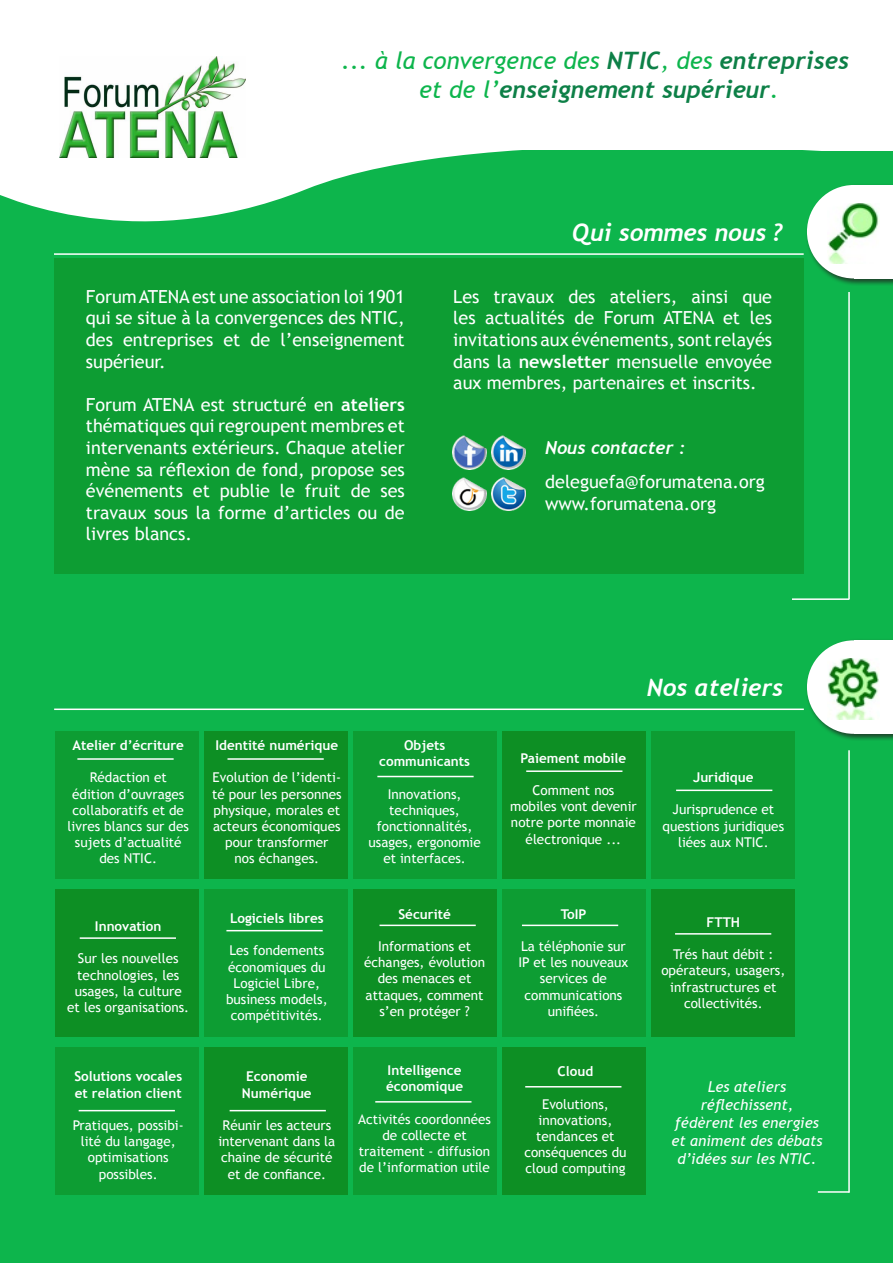
<style>
.page{position:relative;width:893px;height:1263px;background:#fff}
.page>*{position:absolute;margin:0;border:0;box-sizing:border-box;transform-origin:0 0}
.t1{font:italic 24px "Trebuchet MS";color:#0db54c}
.t2{font:italic 700 24px "Trebuchet";color:#0d8047}
.t3{font:italic 700 24px "Trebuchet";color:#fff}
.t4{font:18px/21.6px "Trebuchet MS";color:#fff;text-align:justify}
.t5{font:italic 700 18px "Trebuchet";color:#fff}
.t6{font:italic 15px/18px "Trebuchet MS";color:#fff;text-align:center}
.t7{font:13.5px/16.2px "Trebuchet MS";color:#fff;text-align:center}
.t8{font:700 13.5px/16.2px "Trebuchet MS";color:#fff;text-align:center}
.s1{font-family:"Trebuchet";font-weight:700;color:#0d8047}
.s2{font-family:"Trebuchet MS";font-weight:400;color:#0db54c}
.s3{font-weight:700}
</style>
<div class="page">
<div style="left:0;top:151px;width:893px;height:1112px;background:#0db54c"></div>
<svg style="left:0;top:150px;width:821px;height:109px"></svg>
<img style="left:59px;top:56px;width:187px;height:102px">
<div style="left:804px;top:151px;width:89px;height:24px;background:#0db54c"></div>
<hr style="left:54px;top:253px;width:750px;height:2px;background:#fff">
<div style="left:805px;top:639px;width:88px;height:102px;background:#231f20;opacity:.75"></div>
<svg style="left:807px;top:640px;width:48px;height:94px"></svg>
<div style="left:855px;top:640px;width:38px;height:94px;background:#fff"></div>
<img style="left:827px;top:659px;width:52px;height:60px">
<hr style="left:54px;top:708px;width:750px;height:2px;background:#fff">
<div style="left:54px;top:259px;width:750px;height:315px;background:#0d9d33"></div>
<div style="left:805px;top:183px;width:88px;height:103px;background:#231f20;opacity:.75"></div>
<svg style="left:807px;top:185px;width:48px;height:93px"></svg>
<div style="left:855px;top:185px;width:38px;height:93px;background:#fff"></div>
<img style="left:827px;top:203px;width:52px;height:61px">
<img style="left:492px;top:436px;width:34px;height:33px">
<img style="left:492px;top:477px;width:34px;height:34px">
<img style="left:452px;top:477px;width:34px;height:34px">
<hr style="left:848px;top:292px;width:2px;height:307px;background:#fff">
<hr style="left:792px;top:598px;width:57px;height:2px;background:#fff">
<hr style="left:848px;top:750px;width:2px;height:442px;background:#fff">
<div style="left:55px;top:731px;width:144px;height:148px;background:#0d9d33"></div>
<div style="left:204px;top:731px;width:144px;height:148px;background:#0d8f24"></div>
<div style="left:353px;top:731px;width:144px;height:148px;background:#0d9d33"></div>
<div style="left:502px;top:731px;width:144px;height:148px;background:#0d8f24"></div>
<div style="left:651px;top:731px;width:143px;height:148px;background:#0d9d33"></div>
<div style="left:55px;top:889px;width:144px;height:147px;background:#0d8f24"></div>
<div style="left:204px;top:889px;width:144px;height:147px;background:#0d9d33"></div>
<div style="left:353px;top:889px;width:144px;height:147px;background:#0d8f24"></div>
<div style="left:502px;top:889px;width:144px;height:147px;background:#0d9d33"></div>
<div style="left:651px;top:889px;width:143px;height:147px;background:#0d8f24"></div>
<div style="left:55px;top:1047px;width:144px;height:148px;background:#0d9d33"></div>
<div style="left:204px;top:1047px;width:144px;height:147px;background:#0d8f24"></div>
<div style="left:353px;top:1047px;width:144px;height:147px;background:#0d9d33"></div>
<hr style="left:77px;top:758px;width:97px;height:2px;background:#fff">
<hr style="left:377px;top:776px;width:97px;height:1px;background:#fff">
<hr style="left:526px;top:770px;width:96px;height:2px;background:#fff">
<hr style="left:676px;top:789px;width:96px;height:2px;background:#fff">
<hr style="left:80px;top:937px;width:96px;height:2px;background:#fff">
<hr style="left:226px;top:930px;width:97px;height:1px;background:#fff">
<hr style="left:522px;top:924px;width:96px;height:2px;background:#fff">
<hr style="left:379px;top:924px;width:97px;height:2px;background:#fff">
<hr style="left:675px;top:933px;width:96px;height:1px;background:#fff">
<hr style="left:79px;top:1110px;width:96px;height:1px;background:#fff">
<hr style="left:230px;top:1110px;width:96px;height:1px;background:#fff">
<hr style="left:375px;top:1101px;width:96px;height:1px;background:#fff">
<hr style="left:818px;top:1191px;width:31px;height:2px;background:#fff">
<img style="left:452px;top:436px;width:34px;height:33px">
<hr style="left:227px;top:758px;width:97px;height:2px;background:#fff">
<div style="left:502px;top:1047px;width:144px;height:147px;background:#0d8f24"></div>
<hr style="left:525px;top:1086px;width:96px;height:1px;background:#fff">
<p class="t1" style="left:342px;top:46px;width:509px">... à la convergence des <span class="s1">NTIC</span>, des <span class="s1">entreprises</span></p>
<p class="t2" style="left:419px;top:74px;width:361px"><span class="s2">et de l’</span>enseignement supérieur<span class="s2">.</span></p>
<p class="t4" style="left:86px;top:286px;width:320px">Forum ATENA est une association loi 1901 qui se situe à la convergences des NTIC, des entreprises et de l’enseignement supérieur.</p>
<p class="t4" style="left:86px;top:394px;width:320px">Forum ATENA est structuré en <span class="s3">ateliers </span>thématiques qui regroupent membres et intervenants extérieurs. Chaque atelier mène sa réflexion de fond, propose ses événements et publie le fruit de ses travaux sous la forme d’articles ou de livres blancs.</p>
<p class="t3" style="left:572px;top:218px;width:213px">Qui sommes nous ?</p>
<p class="t4" style="left:453px;top:286px;width:320px">Les travaux des ateliers, ainsi que les actualités de Forum ATENA et les invitations aux événements, sont relayés dans la <span class="s3">newsletter</span> mensuelle envoyée aux membres, partenaires et inscrits.</p>
<p class="t5" style="left:545px;top:437px;width:142px">Nous contacter :</p>
<p class="t4" style="left:545px;top:471px;width:221px">deleguefa@forumatena.org</p>
<p class="t4" style="left:545px;top:493px;width:172px">www.forumatena.org</p>
<p class="t3" style="left:647px;top:673px;width:138px">Nos ateliers</p>
<p class="t8" style="left:73px;top:737px;width:113px">Atelier d’écriture</p>
<p class="t7" style="left:68px;top:769px;width:123px">Rédaction et édition d’ouvrages collaboratifs et de livres blancs sur des sujets d’actualité des NTIC.</p>
<p class="t8" style="left:95px;top:918px;width:68px">Innovation</p>
<p class="t7" style="left:67px;top:951px;width:124px">Sur les nouvelles technologies, les usages, la culture et les organisations.</p>
<p class="t8" style="left:74px;top:1068px;width:109px;text-align:left">Solutions vocales et relation client</p>
<p class="t7" style="left:73px;top:1117px;width:113px">Pratiques, possibi&shy;lité du langage, optimisations possibles.</p>
<p class="t8" style="left:216px;top:737px;width:124px">Identité numérique</p>
<p class="t7" style="left:212px;top:769px;width:131px">Evolution de l’identi&shy;té pour les personnes physique, morales et acteurs économiques pour transformer<br>nos échanges.</p>
<p class="t8" style="left:230px;top:910px;width:95px">Logiciels libres</p>
<p class="t7" style="left:226px;top:942px;width:103px">Les fondements économiques du<br>Logiciel Libre, business models, compétitivités.</p>
<p class="t8" style="left:242px;top:1068px;width:71px">Economie<br>Numérique</p>
<p class="t7" style="left:218px;top:1117px;width:118px">Réunir les acteurs intervenant dans la chaine de sécurité et de confiance.</p>
<p class="t8" style="left:379px;top:737px;width:92px">Objets communicants</p>
<p class="t7" style="left:368px;top:786px;width:114px">Innovations, techniques, fonctionnalités, usages, ergonomie et interfaces.</p>
<p class="t8" style="left:398px;top:906px;width:54px">Sécurité</p>
<p class="t7" style="left:364px;top:938px;width:122px">Informations et échanges, évolution des menaces et attaques, comment s’en protéger ?</p>
<p class="t8" style="left:386px;top:1062px;width:79px;text-align:left">Intelligence économique</p>
<p class="t7" style="left:358px;top:1111px;width:134px">Activités coordonnées de collecte et traitement - diffusion de l’information utile</p>
<p class="t8" style="left:520px;top:750px;width:107px">Paiement mobile</p>
<p class="t7" style="left:532px;top:782px;width:83px">Comment nos</p>
<p class="t7" style="left:510px;top:798px;width:128px">mobiles vont devenir notre porte monnaie électronique ...</p>
<p class="t8" style="left:561px;top:906px;width:27px">ToIP</p>
<p class="t7" style="left:518px;top:938px;width:111px">La téléphonie sur<br>IP et les nouveaux services de communications unifiées.</p>
<p class="t8" style="left:558px;top:1063px;width:37px">Cloud</p>
<p class="t7" style="left:524px;top:1096px;width:104px">Evolutions, innovations, tendances et conséquences du cloud computing</p>
<p class="t8" style="left:693px;top:769px;width:62px">Juridique</p>
<p class="t7" style="left:663px;top:802px;width:123px">Jurisprudence et questions juridiques liées aux NTIC.</p>
<p class="t8" style="left:706px;top:914px;width:35px">FTTH</p>
<p class="t7" style="left:661px;top:946px;width:126px">Trés haut débit : opérateurs, usagers, infrastructures et collectivités.</p>
<p class="t6" style="left:671px;top:1078px;width:153px">Les ateliers réflechissent, fédèrent les energies et animent des débats d’idées sur les NTIC.</p>
</div>
